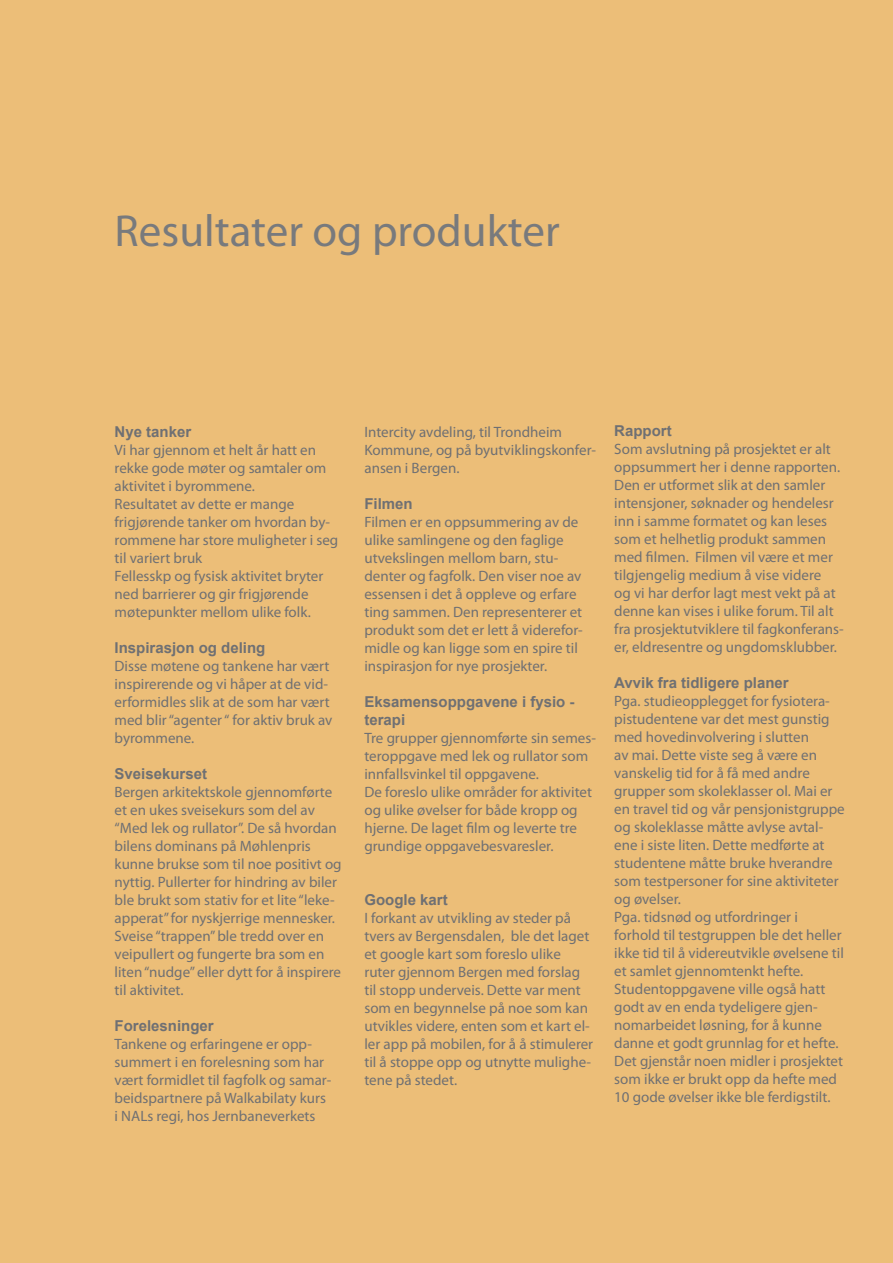
<style>
.page{position:relative;width:893px;height:1263px;background:#ecbe78}
.page>*{position:absolute;margin:0;border:0;box-sizing:border-box;transform-origin:0 0}
.t1{font:45px "Myriad Pro";color:#787a7d}
.t2{font:15px/18px "Myriad Pro";color:#6f7073}
.t3{font:700 15px/18px "Arial";color:#6f7073}
</style>
<div class="page">
<h1 class="t1" style="left:115px;top:204px;width:447px">Resultater og produkter</h1>
<p class="t3" style="left:115px;top:423px;width:78px">Nye tanker</p>
<p class="t2" style="left:115px;top:440px;width:225px">Vi har gjennom et helt år hatt en rekke gode møter og samtaler om aktivitet i byrommene.<br>Resultatet av dette er mange frigjørende tanker om hvordan by&shy;rommene har store muligheter i seg til variert bruk<br>Fellesskp og fysisk aktivitet bryter ned barrierer og gir frigjørende møtepunkter mellom ulike folk.</p>
<p class="t3" style="left:115px;top:639px;width:152px">Inspirasjon og deling</p>
<p class="t2" style="left:115px;top:656px;width:219px">Disse møtene og tankene har vært inspirerende og vi håper at de vid&shy;erformidles slik at de som har vært med blir “agenter “ for aktiv bruk av byrommene.</p>
<p class="t3" style="left:115px;top:765px;width:94px">Sveisekurset</p>
<p class="t2" style="left:115px;top:782px;width:229px">Bergen arkitektskole gjennomførte et en ukes sveisekurs som del av “Med lek og rullator”. De så hvordan bilens dominans på Møhlenpris kunne brukse som til noe positivt og nyttig. Pullerter for hindring av biler ble brukt som stativ for et lite “leke&shy;apperat” for nyskjerrige mennesker.<br>Sveise “trappen” ble tredd over en veipullert og fungerte bra som en liten “nudge” eller dytt for å inspirere til aktivitet.</p>
<p class="t3" style="left:115px;top:1017px;width:101px">Forelesninger</p>
<p class="t2" style="left:115px;top:1034px;width:218px">Tankene og erfaringene er opp&shy;summert i en forelesning som har vært formidlet til fagfolk og samar&shy;beidspartnere på Walkabilaty kurs i NALs regi, hos Jernbaneverkets</p>
<p class="t2" style="left:364px;top:422px;width:233px">Intercity avdeling, til Trondheim<br>Kommune, og på byutviklingskonfer&shy;ansen i Bergen.</p>
<p class="t3" style="left:364px;top:495px;width:50px">Filmen</p>
<p class="t2" style="left:364px;top:512px;width:220px">Filmen er en oppsummering av de ulike samlingene og den faglige utvekslingen mellom barn, stu&shy;denter og fagfolk. Den viser noe av essensen i det å oppleve og erfare ting sammen. Den representerer et produkt som det er lett å viderefor&shy;midle og kan ligge som en spire til inspirasjon for nye prosjekter.</p>
<p class="t3" style="left:364px;top:693px;width:212px">Eksamensoppgavene i fysio - terapi</p>
<p class="t2" style="left:364px;top:728px;width:233px">Tre grupper gjennomførte sin semes&shy;teroppgave med lek og rullator som innfallsvinkel til oppgavene.<br>De foreslo ulike områder for aktivitet og ulike øvelser for både kropp og hjerne. De laget film og leverte tre grundige oppgavebesvaresler.</p>
<p class="t3" style="left:364px;top:891px;width:85px">Google kart</p>
<p class="t2" style="left:364px;top:908px;width:230px">I forkant av utvikling av steder på tvers av Bergensdalen, ble det laget et google kart som foreslo ulike ruter gjennom Bergen med forslag til stopp underveis. Dette var ment som en begynnelse på noe som kan utvikles videre, enten som et kart el&shy;ler app på mobilen, for å å stimulerer til å stoppe opp og utnytte mulighe&shy;tene på stedet.</p>
<p class="t3" style="left:614px;top:422px;width:59px">Rapport</p>
<p class="t2" style="left:614px;top:440px;width:231px">Som avslutning på prosjektet er alt oppsummert her i denne rapporten.<br>Den er utformet slik at den samler intensjoner, søknader og hendelesr inn i samme formatet og kan leses som et helhetlig produkt sammen med filmen. Filmen vil være et mer tilgjengelig medium å vise videre<br>og vi har derfor lagt mest vekt på at denne kan vises i ulike forum. Til alt fra prosjektutviklere til fagkonferans&shy;er, eldresentre og ungdomsklubber.</p>
<p class="t3" style="left:614px;top:674px;width:176px">Avvik fra tidligere planer</p>
<p class="t2" style="left:614px;top:692px;width:232px">Pga. studieopplegget for fysiotera&shy;pistudentene var det mest gunstig med hovedinvolvering i slutten<br>av mai. Dette viste seg å være en vanskelig tid for å få med andre grupper som skoleklasser ol. Mai er en travel tid og vår pensjonistgruppe og skoleklasse måtte avlyse avtal&shy;ene i siste liten. Dette medførte at studentene måtte bruke hverandre som testpersoner for sine aktiviteter og øvelser.<br>Pga. tidsnød og utfordringer i forhold til testgruppen ble det heller ikke tid til å videreutvikle øvelsene til et samlet gjennomtenkt hefte.<br>Studentoppgavene ville også hatt godt av en enda tydeligere gjen&shy;nomarbeidet løsning, for å kunne danne et godt grunnlag for et hefte.<br>Det gjenstår noen midler i prosjektet som ikke er brukt opp da hefte med 10 gode øvelser ikke ble ferdigstilt.</p>
</div>
